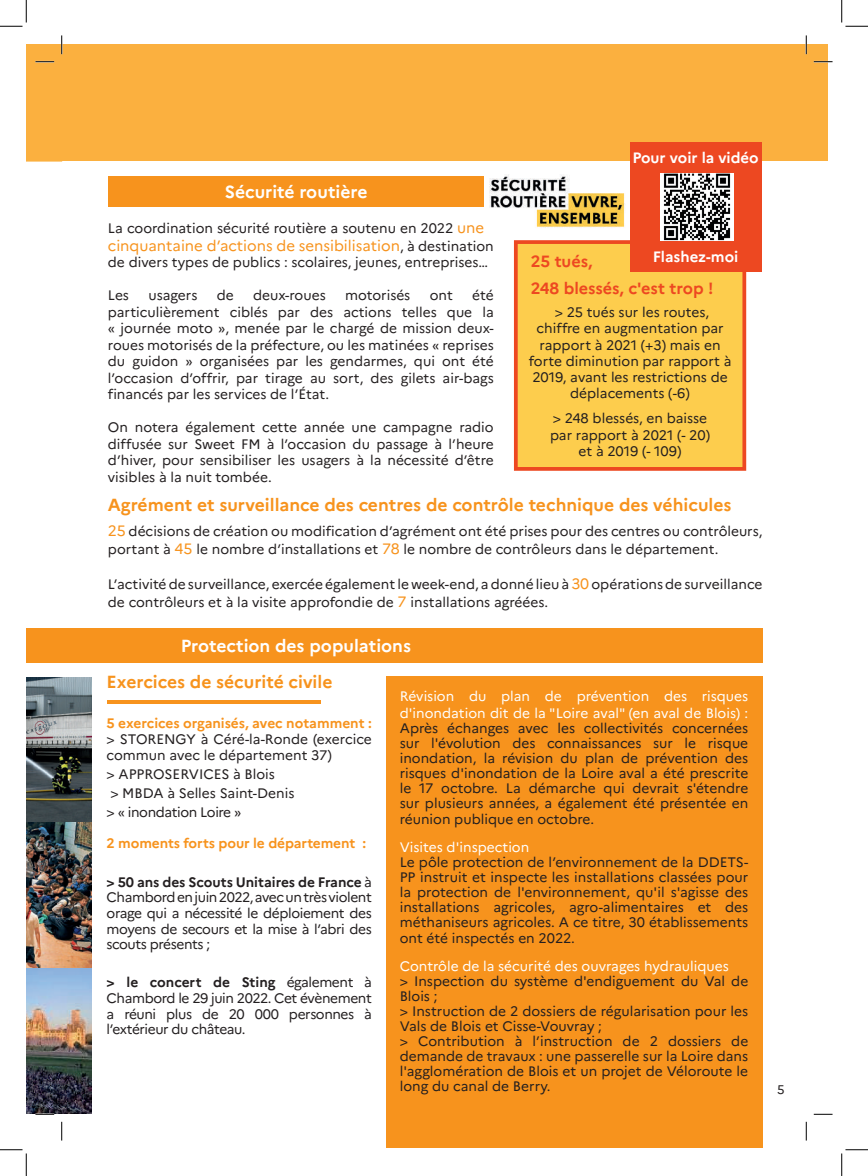
<style>
.page{position:relative;width:868px;height:1176px;background:#fff}
.page>*{position:absolute;margin:0;border:0;box-sizing:border-box;transform-origin:0 0}
.t1{font:700 17.5px "Marianne";color:#f7931d}
.t2{font:700 17.5px "Marianne";color:#fff}
.t3{font:700 16.25px/26.6px "Marianne";color:#ed4821}
.t4{font:15px "Marianne";color:#f7931d}
.t5{font:700 15px "Marianne";color:#fff}
.t6{font:13.75px/15px "Marianne";color:#231f20;text-align:justify}
.t7{font:13.75px/16.5px "Marianne";color:#fff}
.t8{font:700 13.75px "Marianne";letter-spacing:-.01em;color:#f7931d}
.t9{font:12.5px "Marianne";color:#231f20}
.s1{font-size:15px;color:#f7931d}
.s2{font-size:13.75px;color:#231f20}
.s3{font-weight:700}
</style>
<div class="page">
<div style="left:385px;top:676px;width:377px;height:472px;background:#f7931d"></div>
<div style="left:26px;top:44px;width:801px;height:117px;background:#fbb03f"></div>
<div style="left:108px;top:176px;width:638px;height:31px;background:#f7931d"></div>
<div style="left:516px;top:242px;width:228px;height:227px;background:#fdcd4d"></div>
<div style="left:514px;top:240px;width:232px;height:231px;border:4px solid #ed4821"></div>
<img style="left:484px;top:174px;width:146px;height:54px">
<svg style="left:107px;top:700px;width:213px;height:3px"></svg>
<img style="left:26px;top:677px;width:65px;height:436px">
<div style="left:630px;top:142px;width:131px;height:130px;background:#ed4821"></div>
<img style="left:660px;top:173px;width:73px;height:68px">
<div style="left:26px;top:627px;width:736px;height:35px;background:#f7931d"></div>
<svg style="left:26px;top:61px;width:36px;height:101px"></svg>
<svg style="left:813px;top:61px;width:19px;height:1px"></svg>
<svg style="left:35px;top:1113px;width:19px;height:2px"></svg>
<svg style="left:813px;top:1113px;width:19px;height:2px"></svg>
<svg style="left:61px;top:35px;width:1px;height:19px"></svg>
<svg style="left:61px;top:1122px;width:1px;height:18px"></svg>
<svg style="left:805px;top:35px;width:2px;height:19px"></svg>
<svg style="left:805px;top:1122px;width:2px;height:18px"></svg>
<svg style="left:0;top:0;width:27px;height:27px"></svg>
<svg style="left:0;top:1149px;width:27px;height:27px"></svg>
<svg style="left:841px;top:0;width:26px;height:27px"></svg>
<svg style="left:841px;top:1149px;width:26px;height:27px"></svg>
<p class="t2" style="left:225px;top:181px;width:144px">Sécurité routière</p>
<p class="t5" style="left:632px;top:148px;width:128px">Pour voir la vidéo</p>
<p class="t6" style="left:108px;top:220px;width:378px">La coordination sécurité routière a soutenu en 2022 <span class="s1">une</span></p>
<p class="t4" style="left:108px;top:236px;width:387px">cinquantaine d’actions de sensibilisation<span class="s2">, à destination</span></p>
<p class="t6" style="left:108px;top:255px;width:381px">de divers types de publics : scolaires, jeunes, entreprises…</p>
<p class="t6" style="left:108px;top:288px;width:23px">Les</p>
<p class="t6" style="left:148px;top:288px;width:50px">usagers</p>
<p class="t6" style="left:217px;top:288px;width:19px">de</p>
<p class="t6" style="left:253px;top:288px;width:74px">deux-roues</p>
<p class="t6" style="left:345px;top:288px;width:67px">motorisés</p>
<p class="t6" style="left:429px;top:288px;width:25px">ont</p>
<p class="t5" style="left:652px;top:248px;width:87px">Flashez-moi</p>
<p class="t3" style="left:531px;top:248px;width:184px">25 tués,<br>248 blessés, c'est trop !</p>
<p class="t6" style="left:529px;top:304px;width:204px;line-height:16.2px;text-align:center">&gt; 25 tués sur les routes,<br>chiffre en augmentation par rapport à 2021 (+3) mais en forte diminution par rapport à<br>2019, avant les restrictions de déplacements (-6)</p>
<p class="t6" style="left:550px;top:410px;width:162px;line-height:16.2px;text-align:center">&gt; 248 blessés, en baisse par rapport à 2021 (- 20) et à 2019 (- 109)</p>
<p class="t1" style="left:108px;top:494px;width:625px">Agrément et surveillance des centres de contrôle technique des véhicules</p>
<p class="t6" style="left:108px;top:287px;width:387px;line-height:16.5px;text-indent:364px">été particulièrement ciblés par des actions telles que la « journée moto », menée par le chargé de mission deux&shy;roues motorisés de la préfecture, ou les matinées « reprises du guidon » organisées par les gendarmes, qui ont été l’occasion d’offrir, par tirage au sort, des gilets air-bags financés par les services de l’État.</p>
<p class="t6" style="left:108px;top:419px;width:387px;line-height:16.5px">On notera également cette année une campagne radio diffusée sur Sweet FM à l’occasion du passage à l’heure d’hiver, pour sensibiliser les usagers à la nécessité d’être visibles à la nuit tombée.</p>
<p class="t6" style="left:108px;top:522px;width:656px;line-height:18px"><span class="s1">25</span> décisions de création ou modification d’agrément ont été prises pour des centres ou contrôleurs, portant à <span class="s1">45</span> le nombre d’installations et <span class="s1">78</span> le nombre de contrôleurs dans le département.</p>
<p class="t6" style="left:108px;top:575px;width:656px;line-height:18px">L’activité de surveillance, exercée également le week-end, a donné lieu à <span class="s1">30</span> opérations de surveillance de contrôleurs et à la visite approfondie de <span class="s1">7</span> installations agréées.</p>
<p class="t2" style="left:181px;top:635px;width:232px">Protection des populations</p>
<p class="t1" style="left:107px;top:671px;width:227px">Exercices de sécurité civile</p>
<p class="t8" style="left:107px;top:715px;width:267px">5 exercices organisés, avec notamment :</p>
<p class="t6" style="left:107px;top:731px;width:267px;line-height:15.6px">&gt; STORENGY à Céré-la-Ronde (exercice commun avec le département 37)</p>
<p class="t6" style="left:107px;top:764px;width:189px;line-height:19.1px;text-align:left">&gt; APPROSERVICES à Blois<br>&gt; MBDA à Selles Saint-Denis &gt; « inondation Loire »</p>
<p class="t8" style="left:107px;top:835px;width:261px">2 moments forts pour le département :</p>
<p class="t6" style="left:107px;top:874px;width:267px;line-height:15.6px"><span class="s3">&gt; 50 ans des Scouts Unitaires de France</span> à Chambord en juin 2022, avec un très violent orage qui a nécessité le déploiement des moyens de secours et la mise à l’abri des scouts présents ;</p>
<p class="t6" style="left:107px;top:975px;width:267px;line-height:15.6px"><span class="s3">&gt; le concert de Sting</span> également à Chambord le 29 juin 2022. Cet évènement a réuni plus de 20 000 personnes à l’extérieur du château.</p>
<p class="t7" style="left:399px;top:688px;width:350px">Révision du plan de prévention des risques d'inondation dit de la "Loire aval" (en aval de Blois) :</p>
<p class="t6" style="left:399px;top:720px;width:350px">Après échanges avec les collectivités concernées sur l'évolution des connaissances sur le risque inondation, la révision du plan de prévention des risques d'inondation de la Loire aval a été prescrite le 17 octobre. La démarche qui devrait s'étendre sur plusieurs années, a également été présentée en</p>
<p class="t6" style="left:399px;top:812px;width:196px">réunion publique en octobre.</p>
<p class="t7" style="left:399px;top:839px;width:131px">Visites d'inspection</p>
<p class="t6" style="left:399px;top:854px;width:350px">Le pôle protection de l’environnement de la DDETS-PP instruit et inspecte les installations classées pour la protection de l'environnement, qu'il s'agisse des installations agricoles, agro-alimentaires et des méthaniseurs agricoles. A ce titre, 30 établissements</p>
<p class="t6" style="left:399px;top:931px;width:177px">ont été inspectés en 2022.</p>
<p class="t7" style="left:399px;top:958px;width:331px">Contrôle de la sécurité des ouvrages hydrauliques</p>
<p class="t6" style="left:399px;top:974px;width:350px;text-align:left">&gt; Inspection du système d'endiguement du Val de Blois ;<br>&gt; Instruction de 2 dossiers de régularisation pour les Vals de Blois et Cisse-Vouvray ;<br>&gt; Contribution à l’instruction de 2 dossiers de demande de travaux : une passerelle sur la Loire dans l'agglomération de Blois et un projet de Véloroute le long du canal de Berry.</p>
<p class="t9" style="left:777px;top:1081px;width:9px">5</p>
</div>
